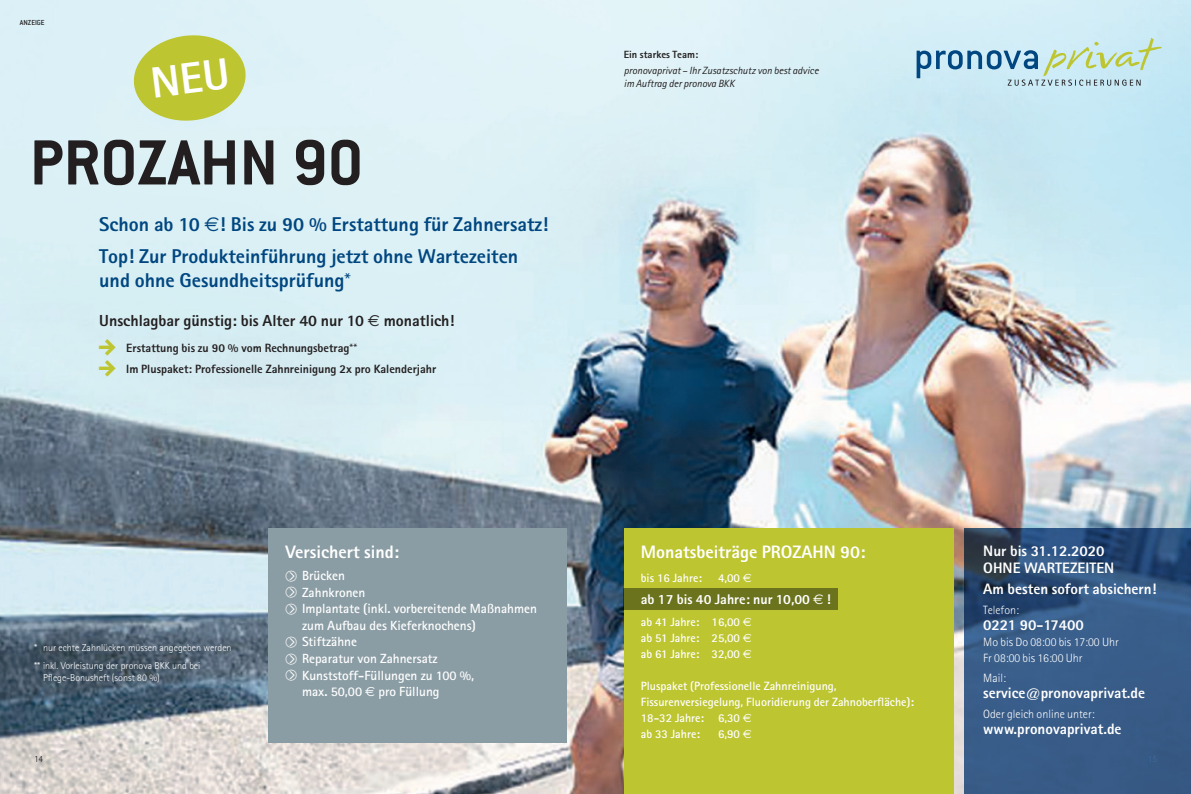
<style>
.page{position:relative;width:1191px;height:794px;background:#fff}
.page>*{position:absolute;margin:0;border:0;box-sizing:border-box;transform-origin:0 0}
.t1{font:70px "Conduit ITCTT Bold";color:#231f20}
.t2{font:800 20px/32.5px "Rotis Sans Serif";color:#004680}
.t3{font:800 18px "Rotis Sans Serif";color:#fff}
.t4{font:800 16px "Rotis Sans Serif";color:#231f20}
.t5{font:800 15.1px/17.6px "Rotis Sans Serif";color:#fff}
.t6{font:800 14px "Rotis Sans Serif";color:#fff}
.t7{font:700 13.3px "Rotis Sans Serif";color:#fff}
.t8{font:700 12px/16.2px "Rotis Sans Serif";color:#fff;text-align:justify}
.t9{font:800 12px/20.7px "Rotis Sans Serif";color:#231f20}
.t10{font:300 12px/16px "Rotis Sans Serif";color:#fff}
.t11{font:italic 10.5px/12.5px "Rotis Sans Serif";color:#231f20}
.t12{font:800 10.5px "Rotis Sans Serif";color:#231f20}
.t13{font:300 10px/17.7px "Rotis Sans Serif";color:#fff}
.t14{font:300 9.5px "Rotis Sans Serif";color:#231f20}
.t15{font:8px "Conduit ITC Medium";color:#231f20}
.s1{font-family:"Euro Sans";font-weight:400}
.s2{font-weight:300}
.s3{font-family:"Arrow Dynamic";font-weight:700;font-size:20px;color:#bdc531}
.s4{font-family:"Arrow Dynamic";font-weight:400;font-size:11.6px}
</style>
<div class="page">
<img style="left:0;top:0;width:1191px;height:794px">
<svg style="left:916px;top:38px;width:245px;height:48px;background:#b6d6db"></svg>
<svg style="left:964px;top:528px;width:227px;height:266px;background:#335681"></svg>
<div style="left:268px;top:528px;width:299px;height:215px;background:#8b9da4"></div>
<div style="left:12px;top:618px;width:241px;height:90px;background:#231f20;opacity:.75"></div>
<div style="left:624px;top:528px;width:329px;height:266px;background:#bdc531"></div>
<div style="left:624px;top:588px;width:214px;height:21px;background:#6c731d"></div>
<svg style="left:131px;top:32px;width:117px;height:92px;background:#c6d26d"></svg>
<p class="t15" style="left:20px;top:17px;width:26px">ANZEIGE</p>
<h1 class="t1" style="left:30px;top:122px;width:335px">PROZAHN 90</h1>
<h2 class="t2" style="left:99px;top:207px;width:451px">Schon ab 10 <span class="s1">€</span>! Bis zu 90 % Erstattung für Zahnersatz!<br>Top! Zur Produkteinführung jetzt ohne Wartezeiten</h2>
<h2 class="t2" style="left:99px;top:264px;width:253px">und ohne Gesundheitsprüfung<span class="s2">*</span></h2>
<h3 class="t4" style="left:99px;top:310px;width:357px">Unschlagbar günstig: bis Alter 40 nur 10 <span class="s1">€</span> monatlich!</h3>
<p class="t9" style="left:99px;top:337px;width:338px"><span class="s3">3</span> Erstattung bis zu 90 % vom Rechnungsbetrag<span class="s2">**<br></span><span class="s3">3</span> Im Pluspaket: Professionelle Zahnreinigung 2x pro Kalenderjahr</p>
<p class="t13" style="left:34px;top:639px;width:199px">* nur echte Zahnlücken müssen angegeben werden ** inkl. Vorleistung der pronova BKK und bei</p>
<p class="t13" style="left:43px;top:668px;width:118px">Pflege-Bonusheft (sonst 80 %)</p>
<p class="t14" style="left:34px;top:753px;width:11px">14</p>
<h3 class="t3" style="left:285px;top:540px;width:115px">Versichert sind:</h3>
<p class="t7" style="left:285px;top:567px;width:61px"><span class="s4">C</span> Brücken</p>
<p class="t7" style="left:285px;top:584px;width:81px"><span class="s4">C</span> Zahnkronen</p>
<p class="t7" style="left:285px;top:600px;width:253px"><span class="s4">C</span> Implantate (inkl. vorbereitende Maßnahmen</p>
<p class="t7" style="left:302px;top:617px;width:175px">zum Aufbau des Kieferknochens)</p>
<p class="t7" style="left:285px;top:633px;width:73px"><span class="s4">C</span> Stiftzähne</p>
<p class="t7" style="left:285px;top:650px;width:154px"><span class="s4">C</span> Reparatur von Zahnersatz</p>
<p class="t7" style="left:285px;top:666px;width:190px"><span class="s4">C</span> Kunststoff-Füllungen zu 100 %,</p>
<p class="t7" style="left:302px;top:683px;width:139px">max. 50,00 <span class="s1">€</span> pro Füllung</p>
<p class="t12" style="left:624px;top:48px;width:76px">Ein starkes Team:</p>
<p class="t11" style="left:624px;top:64px;width:196px">pronovaprivat – Ihr Zusatzschutz von best advice im Auftrag der pronova BKK</p>
<h3 class="t3" style="left:641px;top:540px;width:226px">Monatsbeiträge PROZAHN 90:</h3>
<p class="t8" style="left:641px;top:570px;width:62px">bis 16 Jahre:</p>
<p class="t8" style="left:718px;top:570px;width:35px">4,00 <span class="s1">€</span></p>
<p class="t6" style="left:641px;top:590px;width:192px">ab 17 bis 40 Jahre: nur 10,00 <span class="s1">€</span> !</p>
<p class="t8" style="left:641px;top:613px;width:112px">ab 41 Jahre: 16,00 <span class="s1">€ </span>ab 51 Jahre: 25,00 <span class="s1">€ </span>ab 61 Jahre: 32,00 <span class="s1">€</span></p>
<p class="t8" style="left:641px;top:677px;width:275px;text-align:left">Pluspaket (Professionelle Zahnreinigung, Fissurenversiegelung, Fluoridierung der Zahnoberfläche):<br>18-32 Jahre: 6,30 <span class="s1">€<br></span>ab 33 Jahre:</p>
<p class="t8" style="left:718px;top:726px;width:35px">6,90 <span class="s1">€</span></p>
<p class="t5" style="left:983px;top:542px;width:133px">Nur bis 31.12.2020<br>OHNE WARTEZEITEN</p>
<p class="t5" style="left:983px;top:580px;width:175px">Am besten sofort absichern!</p>
<p class="t10" style="left:983px;top:602px;width:37px">Telefon:</p>
<p class="t5" style="left:983px;top:616px;width:102px">0221 90-17400</p>
<p class="t10" style="left:983px;top:634px;width:137px">Mo bis Do 08:00 bis 17:00 Uhr<br>Fr 08:00 bis 16:00 Uhr</p>
<p class="t10" style="left:983px;top:670px;width:24px">Mail:</p>
<p class="t5" style="left:983px;top:684px;width:163px">service@pronovaprivat.de</p>
<p class="t10" style="left:983px;top:706px;width:113px">Oder gleich online unter:</p>
<p class="t5" style="left:983px;top:720px;width:140px">www.pronovaprivat.de</p>
</div>
